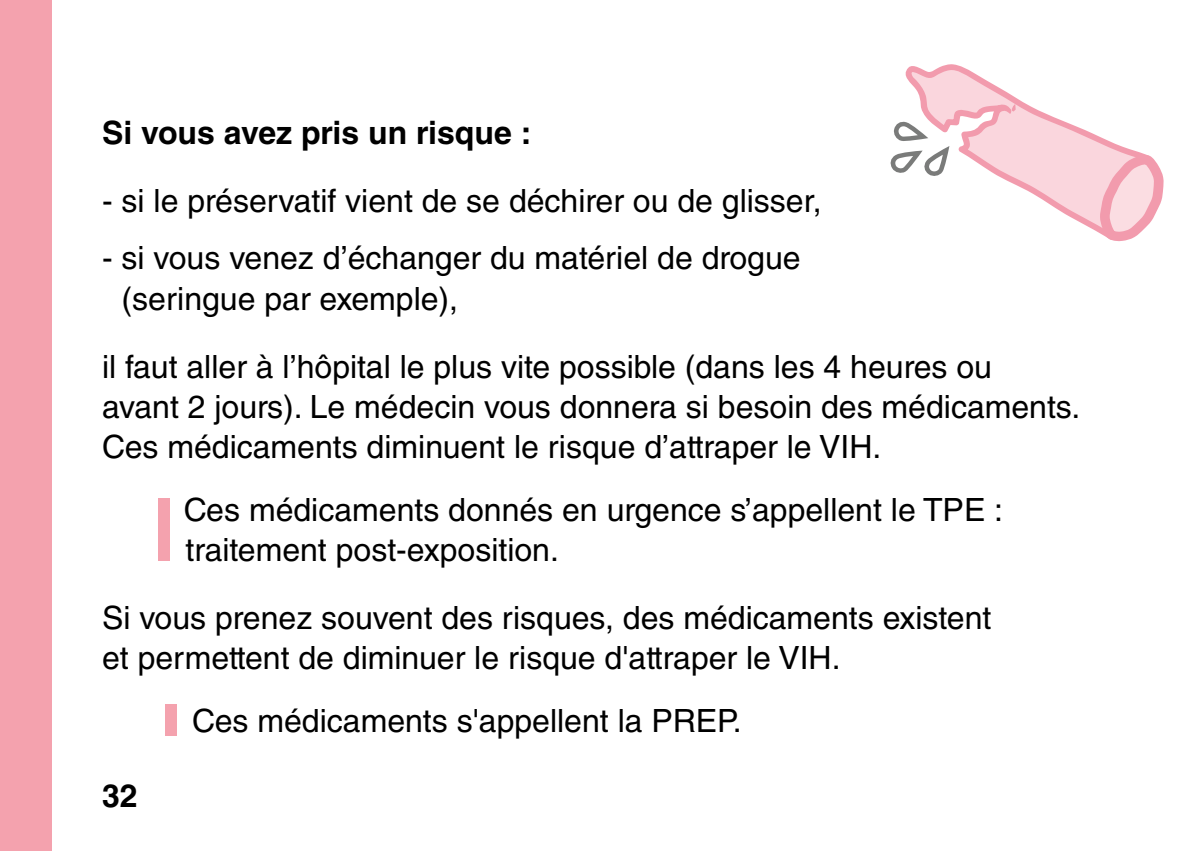
<style>
.page{position:relative;width:1191px;height:851px;background:#fff}
.page>*{position:absolute;margin:0;border:0;box-sizing:border-box;transform-origin:0 0}
.t1{font:500 88px "Helvetica Neue LT Std";color:#f4a2ae}
.t2{font:32px/40px "Helvetica LT Std";color:#000}
.t3{font:700 32px "Helvetica LT Std";color:#000}
.s1{font-family:"Helvetica Neue LT Std";font-weight:500;font-size:44px;color:#f4a2ae}
</style>
<div class="page">
<div style="left:0;top:0;width:51px;height:850px;background:#f4a2ae"></div>
<svg style="left:905px;top:64px;width:218px;height:165px"></svg>
<svg style="left:1093px;top:147px;width:71px;height:95px"></svg>
<svg style="left:890px;top:119px;width:60px;height:62px"></svg>
<svg style="left:997px;top:103px;width:18px;height:12px"></svg>
<p class="t3" style="left:102px;top:113px;width:431px">Si vous avez pris un risque :</p>
<p class="t2" style="left:102px;top:181px;width:721px">- si le préservatif vient de se déchirer ou de glisser,</p>
<p class="t2" style="left:122px;top:238px;width:680px;text-indent:-20px">- si vous venez d’échanger du matériel de drogue (seringue par exemple),</p>
<p class="t2" style="left:102px;top:346px;width:979px">il faut aller à l’hôpital le plus vite possible (dans les 4 heures ou<br>avant 2 jours). Le médecin vous donnera si besoin des médicaments.<br>Ces médicaments diminuent le risque d’attraper le VIH.</p>
<h1 class="t1" style="left:152px;top:477px;width:26px">I</h1>
<p class="t2" style="left:184px;top:489px;width:821px">Ces médicaments donnés en urgence s’appellent le TPE : traitement post-exposition.</p>
<p class="t2" style="left:102px;top:597px;width:890px">Si vous prenez souvent des risques, des médicaments existent et permettent de diminuer le risque d'attraper le VIH.</p>
<p class="t2" style="left:159px;top:700px;width:584px"><span class="s1">I</span> Ces médicaments s'appellent la PREP.</p>
<p class="t3" style="left:102px;top:776px;width:37px">32</p>
</div>
